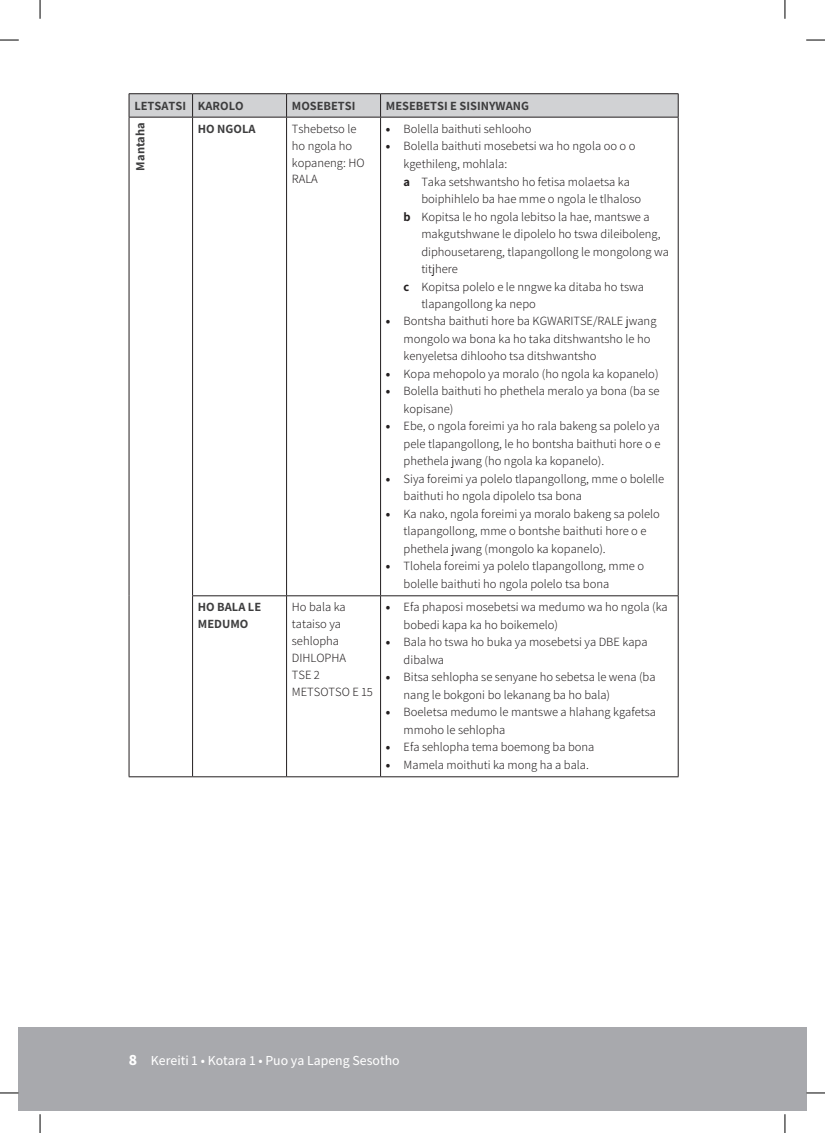
<style>
.page{position:relative;width:825px;height:1133px;background:#fff}
.page>*{position:absolute;margin:0;border:0;box-sizing:border-box;transform-origin:0 0}
.t1{font:500 13.75px "Assistant";color:#fff}
.t2{font:300 12.5px/17.5px "Assistant";color:#231f20}
.t3{font:700 12.5px/16.9px "Assistant";color:#3e3e3f}
.s1{font-weight:800}
.s2{font-weight:700}
.s3{font-family:"Noto Sans JP";font-weight:900}
</style>
<div class="page">
<div style="left:784px;top:1027px;width:21px;height:83px;background:#a8a9ad"></div>
<div style="left:19px;top:1027px;width:765px;height:83px;background:#a8a9ad"></div>
<svg style="left:193px;top:118px;width:187px;height:658px"></svg>
<hr style="left:286px;top:117px;width:1px;height:478px;background:#231f20">
<hr style="left:192px;top:776px;width:94px;height:1px;background:#231f20">
<hr style="left:286px;top:776px;width:94px;height:1px;background:#231f20">
<hr style="left:129px;top:93px;width:63px;height:1px;background:#231f20">
<hr style="left:192px;top:93px;width:94px;height:1px;background:#231f20">
<hr style="left:286px;top:93px;width:94px;height:1px;background:#231f20">
<hr style="left:380px;top:93px;width:298px;height:1px;background:#231f20">
<svg style="left:129px;top:94px;width:549px;height:23px;background:#cbcbcd"></svg>
<hr style="left:129px;top:117px;width:63px;height:1px;background:#231f20">
<hr style="left:192px;top:117px;width:94px;height:1px;background:#231f20">
<hr style="left:286px;top:117px;width:94px;height:1px;background:#231f20">
<hr style="left:380px;top:117px;width:298px;height:1px;background:#231f20">
<hr style="left:677px;top:117px;width:1px;height:478px;background:#231f20">
<hr style="left:380px;top:117px;width:1px;height:478px;background:#231f20">
<hr style="left:192px;top:595px;width:94px;height:1px;background:#231f20">
<hr style="left:286px;top:595px;width:94px;height:1px;background:#231f20">
<hr style="left:286px;top:596px;width:1px;height:180px;background:#231f20">
<hr style="left:380px;top:595px;width:298px;height:1px;background:#231f20">
<hr style="left:380px;top:596px;width:1px;height:180px;background:#231f20">
<hr style="left:677px;top:596px;width:1px;height:180px;background:#231f20">
<hr style="left:380px;top:776px;width:298px;height:1px;background:#231f20">
<hr style="left:129px;top:117px;width:1px;height:478px;background:#231f20">
<hr style="left:192px;top:117px;width:1px;height:478px;background:#231f20">
<hr style="left:129px;top:595px;width:1px;height:181px;background:#231f20">
<hr style="left:192px;top:596px;width:1px;height:180px;background:#231f20">
<hr style="left:129px;top:776px;width:63px;height:1px;background:#231f20">
<svg style="left:0;top:39px;width:19px;height:2px"></svg>
<svg style="left:806px;top:39px;width:18px;height:2px"></svg>
<svg style="left:0;top:1092px;width:19px;height:1px"></svg>
<svg style="left:805px;top:1092px;width:19px;height:1px"></svg>
<svg style="left:39px;top:0;width:2px;height:19px"></svg>
<svg style="left:39px;top:1114px;width:2px;height:18px"></svg>
<svg style="left:784px;top:0;width:1px;height:19px"></svg>
<svg style="left:784px;top:1114px;width:1px;height:18px"></svg>
<p class="t3" style="left:134px;top:97px;width:111px">LETSATSI KAROLO</p>
<p class="t3" style="left:292px;top:97px;width:65px">MOSEBETSI</p>
<p class="t3" style="left:385px;top:97px;width:144px">MESEBETSI E SISINYWANG</p>
<p class="t3" style="left:131px;top:170px;width:49px;rotate:-90deg">Mantaha</p>
<p class="t3" style="left:198px;top:120px;width:59px">HO NGOLA</p>
<p class="t2" style="left:292px;top:119px;width:74px;line-height:16.9px">Tshebetso le ho ngola ho kopaneng: HO<br>RALA</p>
<p class="t2" style="left:385px;top:119px;width:147px"><span class="s1">•</span> Bolella baithuti sehlooho</p>
<p class="t2" style="left:385px;top:137px;width:251px"><span class="s1">•</span> Bolella baithuti mosebetsi wa ho ngola oo o o</p>
<p class="t2" style="left:403px;top:154px;width:105px">kgethileng, mohlala:</p>
<p class="t2" style="left:403px;top:172px;width:228px"><span class="s2">a</span> Taka setshwantsho ho fetisa molaetsa ka</p>
<p class="t2" style="left:421px;top:190px;width:221px">boiphihlelo ba hae mme o ngola le tlhaloso</p>
<p class="t2" style="left:403px;top:207px;width:247px"><span class="s2">b</span> Kopitsa le ho ngola lebitso la hae, mantswe a</p>
<p class="t2" style="left:421px;top:225px;width:240px">makgutshwane le dipolelo ho tswa dileiboleng,</p>
<p class="t2" style="left:421px;top:242px;width:249px">diphousetareng, tlapangollong le mongolong wa</p>
<p class="t2" style="left:421px;top:260px;width:38px">titjhere</p>
<p class="t2" style="left:403px;top:277px;width:242px"><span class="s2">c</span> Kopitsa polelo e le nngwe ka ditaba ho tswa</p>
<p class="t2" style="left:421px;top:295px;width:116px">tlapangollong ka nepo</p>
<p class="t2" style="left:403px;top:312px;width:254px;text-indent:-18px"><span class="s1">•</span> Bontsha baithuti hore ba KGWARITSE/RALE jwang mongolo wa bona ka ho taka ditshwantsho le ho kenyeletsa dihlooho tsa ditshwantsho</p>
<p class="t2" style="left:385px;top:364px;width:274px"><span class="s1">•</span> Kopa mehopolo ya moralo (ho ngola ka kopanelo)</p>
<p class="t2" style="left:403px;top:382px;width:257px;text-indent:-18px"><span class="s1">•</span> Bolella baithuti ho phethela meralo ya bona (ba se kopisane)</p>
<p class="t2" style="left:403px;top:417px;width:258px;text-align:justify;text-indent:-18px"><span class="s1">•</span> Ebe, o ngola foreimi ya ho rala bakeng sa polelo ya pele tlapangollong, le ho bontsha baithuti hore o e phethela jwang (ho ngola ka kopanelo).</p>
<p class="t2" style="left:403px;top:469px;width:262px;text-indent:-18px"><span class="s1">•</span> Siya foreimi ya polelo tlapangollong, mme o bolelle baithuti ho ngola dipolelo tsa bona</p>
<p class="t2" style="left:403px;top:504px;width:258px;text-indent:-18px"><span class="s1">•</span> Ka nako, ngola foreimi ya moralo bakeng sa polelo tlapangollong, mme o bontshe baithuti hore o e phethela jwang (mongolo ka kopanelo).</p>
<p class="t2" style="left:403px;top:557px;width:242px;text-indent:-18px"><span class="s1">•</span> Tlohela foreimi ya polelo tlapangollong, mme o bolelle baithuti ho ngola polelo tsa bona</p>
<p class="t3" style="left:198px;top:598px;width:65px">HO BALA LE<br>MEDUMO</p>
<p class="t2" style="left:292px;top:598px;width:82px;line-height:16.9px">Ho bala ka tataiso ya sehlopha<br>DIHLOPHA<br>TSE 2<br>METSOTSO E 15</p>
<p class="t2" style="left:403px;top:598px;width:265px;text-indent:-18px"><span class="s1">•</span> Efa phaposi mosebetsi wa medumo wa ho ngola (ka bobedi kapa ka ho boikemelo)</p>
<p class="t2" style="left:403px;top:633px;width:245px;text-indent:-18px"><span class="s1">•</span> Bala ho tswa ho buka ya mosebetsi ya DBE kapa dibalwa</p>
<p class="t2" style="left:403px;top:668px;width:253px;text-indent:-18px"><span class="s1">•</span> Bitsa sehlopha se senyane ho sebetsa le wena (ba nang le bokgoni bo lekanang ba ho bala)</p>
<p class="t2" style="left:403px;top:703px;width:254px;text-indent:-18px"><span class="s1">•</span> Boeletsa medumo le mantswe a hlahang kgafetsa mmoho le sehlopha</p>
<p class="t2" style="left:385px;top:738px;width:210px"><span class="s1">•</span> Efa sehlopha tema boemong ba bona</p>
<p class="t2" style="left:385px;top:755px;width:204px"><span class="s1">•</span> Mamela moithuti ka mong ha a bala.</p>
<p class="t1" style="left:129px;top:1050px;width:272px"><span class="s3">8</span> Kereiti 1 • Kotara 1 • Puo ya Lapeng Sesotho</p>
</div>
